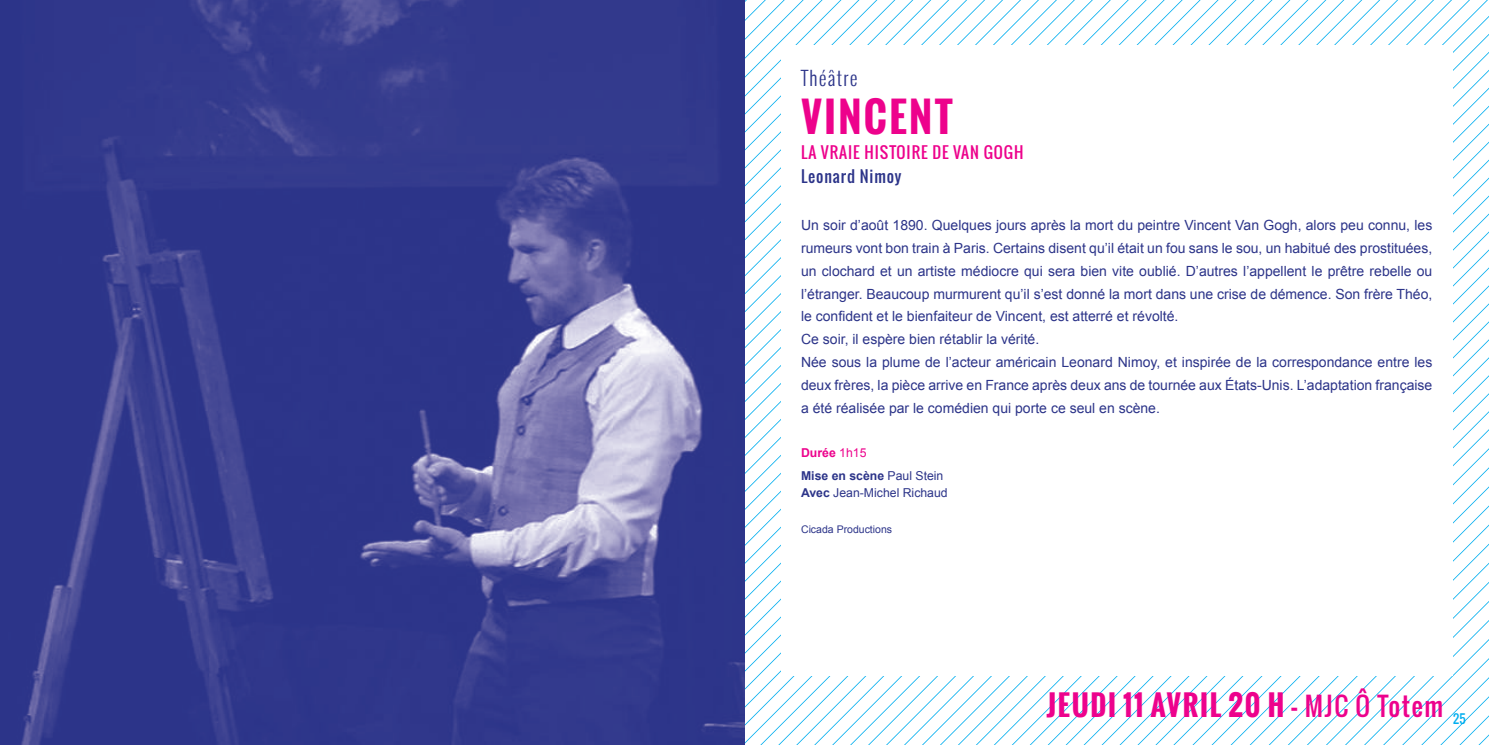
<style>
.page{position:relative;width:1489px;height:745px;background:#fff}
.page>*{position:absolute;margin:0;border:0;box-sizing:border-box;transform-origin:0 0}
.t1{font:700 40.25px "Oswald";letter-spacing:.06em;color:#ed028c}
.t2{font:700 28px "Oswald";letter-spacing:.06em;color:#ed028c}
.t3{font:300 19.25px "Oswald";letter-spacing:.06em;color:#2c3489}
.t4{font:15.75px "Oswald";letter-spacing:.06em;color:#ed028c}
.t5{font:15.75px "Oswald";letter-spacing:.06em;color:#2c3489}
.t6{font:14px/22.8px "Arial";color:#2c3489}
.t7{font:700 12.25px/22.8px "Arial";color:#2c3489}
.t8{font:12.25px "Arial";color:#2c3489}
.t9{font:12.25px "Oswald";color:#00aeef}
.t10{font:10.5px "Arial";color:#2c3489}
.s1{color:#ed028c}
.s2{font-weight:400;color:#ed028c}
.s3{font-weight:400}
.s4{font-weight:700}
.s5{font-weight:400;font-size:25.55px}
</style>
<div class="page">
<svg style="left:744px;top:0;width:743px;height:743px"></svg>
<svg style="left:744px;top:0;width:725px;height:725px"></svg>
<svg style="left:744px;top:0;width:707px;height:707px"></svg>
<svg style="left:744px;top:0;width:689px;height:689px"></svg>
<svg style="left:744px;top:175px;width:37px;height:30px"></svg>
<svg style="left:744px;top:0;width:398px;height:147px"></svg>
<img style="left:0;top:0;width:744px;height:744px">
<div style="left:781px;top:45px;width:670px;height:630px;background:#fff"></div>
<h3 class="t3" style="left:801px;top:64px;width:58px">Théâtre</h3>
<h1 class="t1" style="left:801px;top:87px;width:153px">VINCENT</h1>
<p class="t4" style="left:801px;top:140px;width:224px">LA VRAIE HISTOIRE DE VAN GOGH</p>
<p class="t5" style="left:801px;top:164px;width:102px">Leonard Nimoy</p>
<p class="t6" style="left:801px;top:214px;width:633px">Un soir d’août 1890. Quelques jours après la mort du peintre Vincent Van Gogh, alors peu connu, les rumeurs vont bon train à Paris. Certains disent qu’il était un fou sans le sou, un habitué des prostituées, un clochard et un artiste médiocre qui sera bien vite oublié. D’autres l’appellent le prêtre rebelle ou l’étranger. Beaucoup murmurent qu’il s’est donné la mort dans une crise de démence. Son frère Théo, le confident et le bienfaiteur de Vincent, est atterré et révolté.<br>Ce soir, il espère bien rétablir la vérité.<br>Née sous la plume de l’acteur américain Leonard Nimoy, et inspirée de la correspondance entre les deux frères, la pièce arrive en France après deux ans de tournée aux États-Unis. L’adaptation française a été réalisée par le comédien qui porte ce seul en scène.</p>
<p class="t7" style="left:801px;top:441px;width:144px"><span class="s1">Durée</span> <span class="s2">1h15<br></span>Mise en scène <span class="s3">Paul Stein</span></p>
<p class="t8" style="left:801px;top:485px;width:148px"><span class="s4">Avec</span> Jean-Michel Richaud</p>
<p class="t10" style="left:801px;top:521px;width:93px">Cicada Productions</p>
<h2 class="t2" style="left:1046px;top:684px;width:398px">JEUDI 11 AVRIL 20 H - <span class="s5">MJC Ô Totem</span></h2>
<p class="t9" style="left:1452px;top:709px;width:14px">25</p>
</div>
